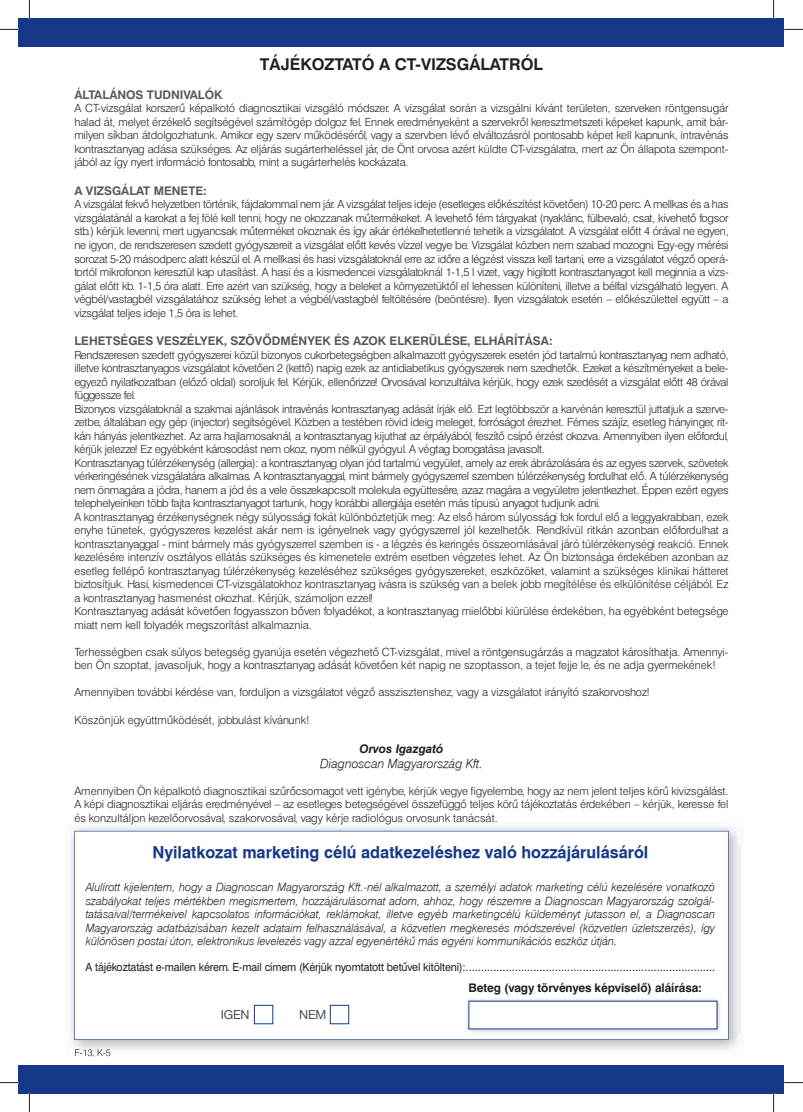
<style>
.page{position:relative;width:803px;height:1112px;background:#fff}
.page>*{position:absolute;margin:0;border:0;box-sizing:border-box;transform-origin:0 0}
.t1{font:700 16.25px "Swiss 721 PFL";color:#153889}
.t2{font:700 16.25px "Swiss 721 PFL";color:#231f20}
.t3{font:italic 12.5px "Swiss 721 Lt PFL";color:#231f20}
.t4{font:12.5px "Helvetica Neue LT Pro";letter-spacing:-.01em;color:#4b4c4d}
.t5{font:700 11.88px "Swiss 721 PFL";color:#57585a}
.t6{font:700 11.88px "Swiss 721 PFL";letter-spacing:-.01em;color:#231f20}
.t7{font:italic 700 11.88px "Swiss 721 PFL";color:#231f20}
.t8{font:11.25px/13.5px "Swiss 721 Lt PFL";letter-spacing:-.02em;color:#231f20;text-align:justify}
.t9{font:italic 11.25px/13.5px "Swiss 721 Lt PFL";color:#231f20;text-align:justify}
.t10{font:11.25px/13.5px "Swiss 721 Lt PFL";color:#231f20}
.t11{font:11.25px "Swiss 721 PFL";letter-spacing:-.01em;color:#231f20;scale:.95 1}
</style>
<div class="page">
<div style="left:19px;top:19px;width:765px;height:28px;background:#153889"></div>
<div style="left:19px;top:1064px;width:765px;height:28px;background:#153889"></div>
<img style="left:70px;top:826px;width:671px;height:228px">
<img style="left:75px;top:1048px;width:35px;height:6px">
<svg style="left:74px;top:830px;width:654px;height:209px"></svg>
<div style="left:254px;top:1004px;width:19px;height:19px;border:1px solid #153889"></div>
<div style="left:330px;top:1004px;width:19px;height:19px;border:1px solid #153889"></div>
<img style="left:466px;top:997px;width:256px;height:36px">
<div style="left:469px;top:1000px;width:248px;height:28px;background:#fff"></div>
<svg style="left:0;top:29px;width:19px;height:1px"></svg>
<svg style="left:784px;top:29px;width:19px;height:1px"></svg>
<svg style="left:0;top:1081px;width:19px;height:2px"></svg>
<svg style="left:784px;top:1082px;width:19px;height:1px"></svg>
<svg style="left:29px;top:0;width:1px;height:19px"></svg>
<svg style="left:29px;top:1092px;width:1px;height:19px"></svg>
<svg style="left:773px;top:0;width:1px;height:19px"></svg>
<svg style="left:773px;top:1092px;width:1px;height:19px"></svg>
<h1 class="t2" style="left:260px;top:55px;width:285px">TÁJÉKOZTATÓ A CT-VIZSGÁLATRÓL</h1>
<p class="t5" style="left:74px;top:87px;width:150px">ÁLTALÁNOS TUDNIVALÓK</p>
<p class="t8" style="left:74px;top:101px;width:656px">A CT-vizsgálat korszerű képalkotó diagnosztikai vizsgáló módszer. A vizsgálat során a vizsgálni kívánt területen, szerveken röntgensugár halad át, melyet érzékelő segítségével számítógép dolgoz fel. Ennek eredményeként a szervekről keresztmetszeti képeket kapunk, amit bár&shy;milyen síkban átdolgozhatunk. Amikor egy szerv működéséről, vagy a szervben lévő elváltozásról pontosabb képet kell kapnunk, intravénás kontrasztanyag adása szükséges. Az eljárás sugárterheléssel jár, de Önt orvosa azért küldte CT-vizsgálatra, mert az Ön állapota szempont&shy;jából az így nyert információ fontosabb, mint a sugárterhelés kockázata.</p>
<p class="t5" style="left:74px;top:183px;width:134px">A VIZSGÁLAT MENETE:</p>
<p class="t8" style="left:74px;top:197px;width:656px">A vizsgálat fekvő helyzetben történik, fájdalommal nem jár. A vizsgálat teljes ideje (esetleges előkészítést követően) 10-20 perc. A mellkas és a has vizsgálatánál a karokat a fej fölé kell tenni, hogy ne okozzanak műtermékeket. A levehető fém tárgyakat (nyaklánc, fülbevaló, csat, kivehető fogsor stb.) kérjük levenni, mert ugyancsak műterméket okoznak és így akár értékelhetetlenné tehetik a vizsgálatot. A vizsgálat előtt 4 órával ne egyen, ne igyon, de rendszeresen szedett gyógyszereit a vizsgálat előtt kevés vízzel vegye be. Vizsgálat közben nem szabad mozogni. Egy-egy mérési sorozat 5-20 másodperc alatt készül el. A mellkasi és hasi vizsgálatoknál erre az időre a légzést vissza kell tartani, erre a vizsgálatot végző operá&shy;tortól mikrofonon keresztül kap utasítást. A hasi és a kismedencei vizsgálatoknál 1-1,5 l vizet, vagy higított kontrasztanyagot kell meginnia a vizs&shy;gálat előtt kb. 1-1,5 óra alatt. Erre azért van szükség, hogy a beleket a környezetüktől el lehessen különíteni, illetve a bélfal vizsgálható legyen. A végbél/vastagbél vizsgálatához szükség lehet a végbél/vastagbél feltöltésére (beöntésre). Ilyen vizsgálatok esetén – előkészülettel együtt – a vizsgálat teljes ideje 1,5 óra is lehet.</p>
<p class="t5" style="left:74px;top:333px;width:480px">LEHETSÉGES VESZÉLYEK, SZÖVŐDMÉNYEK ÉS AZOK ELKERÜLÉSE, ELHÁRÍTÁSA:</p>
<p class="t8" style="left:74px;top:347px;width:656px;text-align:left">rendszeresen szedett gyógyszerei közül bizonyos cukorbetegségben alkalmazott gyógyszerek esetén jód tartalmú kontrasztanyag nem adható, illetve kontrasztanyagos vizsgálatot követően 2 (kettő) napig ezek az antidiabetikus gyógyszerek nem szedhetők. Ezeket a készítményeket a bele&shy;egyező nyilatkozatban (előző oldal) soroljuk fel. Kérjük, ellenőrizze! orvosával konzultálva kérjük, hogy ezek szedését a vizsgálat előtt 48 órával függessze fel.<br>Bizonyos vizsgálatoknál a szakmai ajánlások intravénás kontrasztanyag adását írják elő. Ezt legtöbbször a karvénán keresztül juttatjuk a szerve&shy;zetbe, általában egy gép (injector) segítségével. Közben a testében rövid ideig meleget, forróságot érezhet. Fémes szájíz, esetleg hányinger, rit&shy;kán hányás jelentkezhet. Az arra hajlamosaknál, a kontrasztanyag kijuthat az érpályából, feszítő csípő érzést okozva. Amennyiben ilyen előfordul, kérjük jelezze! Ez egyébként károsodást nem okoz, nyom nélkül gyógyul. A végtag borogatása javasolt.<br>Kontrasztanyag túlérzékenység (allergia): a kontrasztanyag olyan jód tartalmú vegyület, amely az erek ábrázolására és az egyes szervek, szövetek vérkeringésének vizsgálatára alkalmas. A kontrasztanyaggal, mint bármely gyógyszerrel szemben túlérzékenység fordulhat elő. A túlérzékenység nem önmagára a jódra, hanem a jód és a vele összekapcsolt molekula együttesére, azaz magára a vegyületre jelentkezhet. Éppen ezért egyes telephelyeinken több fajta kontrasztanyagot tartunk, hogy korábbi allergiája esetén más típusú anyagot tudjunk adni.<br>A kontrasztanyag érzékenységnek négy súlyossági fokát különböztetjük meg: Az első három súlyossági fok fordul elő a leggyakrabban, ezek enyhe tünetek, gyógyszeres kezelést akár nem is igényelnek vagy gyógyszerrel jól kezelhetők. rendkívül ritkán azonban előfordulhat a kontrasztanyaggal - mint bármely más gyógyszerrel szemben is - a légzés és keringés összeomlásával járó túlérzékenységi reakció. Ennek kezelésére intenzív osztályos ellátás szükséges és kimenetele extrém esetben végzetes lehet. Az Ön biztonsága érdekében azonban az esetleg fellépő kontrasztanyag túlérzékenység kezeléséhez szükséges gyógyszereket, eszközöket, valamint a szükséges klinikai hátteret biztosítjuk. Hasi, kismedencei CT-vizsgálatokhoz kontrasztanyag ivásra is szükség van a belek jobb megítélése és elkülönítése céljából. Ez a kontrasztanyag hasmenést okozhat. Kérjük, számoljon ezzel!<br>Kontrasztanyag adását követően fogyasszon bőven folyadékot, a kontrasztanyag mielőbbi kiürülése érdekében, ha egyébként betegsége miatt nem kell folyadék megszorítást alkalmaznia.</p>
<p class="t10" style="left:74px;top:644px;width:656px">Terhességben csak súlyos betegség gyanúja esetén végezhető CT-vizsgálat, mivel a röntgensugárzás a magzatot károsíthatja. Amennyi&shy;ben Ön szoptat, javasoljuk, hogy a kontrasztanyag adását követően két napig ne szoptasson, a tejet fejje le, és ne adja gyermekének!</p>
<p class="t10" style="left:74px;top:685px;width:577px">Amennyiben további kérdése van, forduljon a vizsgálatot végző asszisztenshez, vagy a vizsgálatot irányító szakorvoshoz!</p>
<p class="t10" style="left:74px;top:713px;width:237px">Köszönjük együttműködését, jobbulást kívánunk!</p>
<p class="t7" style="left:359px;top:741px;width:85px">Orvos Igazgató</p>
<p class="t8" style="left:74px;top:783px;width:656px">Amennyiben Ön képalkotó diagnosztikai szűrőcsomagot vett igénybe, kérjük vegye figyelembe, hogy az nem jelent teljes körű kivizsgálást.<br>A képi diagnosztikai eljárás eredményével – az esetleges betegségével összefüggő teljes körű tájékoztatás érdekében – kérjük, keresse fel és konzultáljon kezelőorvosával, szakorvosával, vagy kérje radiológus orvosunk tanácsát.</p>
<h1 class="t1" style="left:152px;top:841px;width:497px">Nyilatkozat marketing célú adatkezeléshez való hozzájárulásáról</h1>
<p class="t9" style="left:86px;top:880px;width:631px">Alulírott kijelentem, hogy a Diagnoscan Magyarország Kft.-nél alkalmazott, a személyi adatok marketing célú kezelésére vonatkozó szabályokat teljes mértékben megismertem, hozzájárulásomat adom, ahhoz, hogy részemre a Diagnoscan Magyarország szolgál&shy;tatásaival/termékeivel kapcsolatos információkat, reklámokat, illetve egyéb marketingcélú küldeményt jutasson el, a Diagnoscan Magyarország adatbázisában kezelt adataim felhasználásával, a közvetlen megkeresés módszerével (közvetlen üzletszerzés), így különösen postai úton, elektronikus levelezés vagy azzal egyenértékű más egyéni kommunikációs eszköz útján.</p>
<p class="t3" style="left:320px;top:754px;width:164px">Diagnoscan Magyarország Kft.</p>
<p class="t11" style="left:86px;top:960px;width:664px">A tájékoztatást e-mailen kérem. E-mail címem (Kérjük nyomtatott betűvel kitölteni):.................................................................................</p>
<p class="t4" style="left:221px;top:1006px;width:31px">IGEN</p>
<p class="t4" style="left:299px;top:1006px;width:29px">NEM</p>
<p class="t6" style="left:468px;top:980px;width:235px">Beteg (vagy törvényes képviselő) aláírása:</p>
</div>
